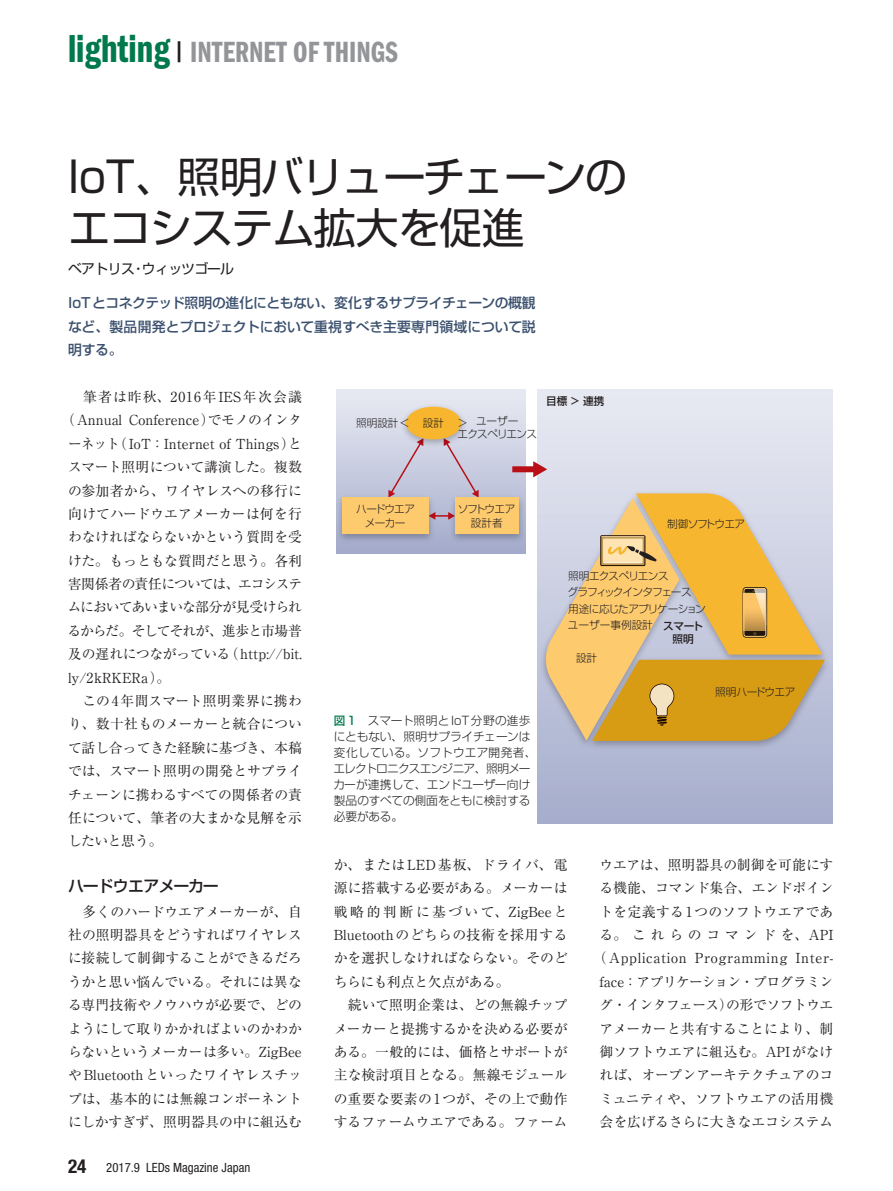
<style>
.page{position:relative;width:893px;height:1191px;background:#fff}
.page>*{position:absolute;margin:0;border:0;box-sizing:border-box;transform-origin:0 0}
.t1{font:42.45px/51px "Shin Go Pr 6 N";letter-spacing:-.04em;color:#231f20}
.t2{font:30.3px "Franklin Gothic Demi Cmpr";color:#939598}
.t3{font:500 15.9px "Shin Go Pr 6 N";letter-spacing:-.075em;color:#231f20}
.t4{font:13.8px/23.4px "Ryumin Pr 6 N";letter-spacing:-.005em;color:#231f20;text-align:justify}
.t5{font:500 13.8px/23.4px "Shin Go Pr 6 N";letter-spacing:-.02em;color:#3b506e;text-align:justify}
.t6{font:13.8px "Ryumin Pr 6 N";letter-spacing:.09em;color:#231f20}
.t7{font:13.8px "Ryumin Pr 6 N";letter-spacing:-.075em;color:#231f20}
.t8{font:13.8px "Ryumin Pr 6 N";letter-spacing:-.07em;color:#231f20}
.t9{font:13.8px "Ryumin Pr 6 N";letter-spacing:-.08em;color:#231f20}
.t10{font:13.8px "Ryumin Pr 6 N";letter-spacing:.035em;color:#231f20}
.t11{font:13.8px "Ryumin Pr 6 N";letter-spacing:-.025em;color:#231f20}
.t12{font:13.8px "Shin Go Pr 6 N";letter-spacing:-.04em;color:#231f20}
.t13{font:condensed 12.75px "Helvetica Neue";color:#231f20}
.t14{font:300 11.7px/15.9px "Shin Go Pr 6 N";letter-spacing:-.015em;color:#231f20}
.t15{font:300 10.65px/13.5px "Shin Go Pr 6 N";letter-spacing:-.055em;color:#231f20}
.t16{font:500 10.65px/13.5px "Shin Go Pr 6 N";letter-spacing:-.005em;color:#231f20;text-align:center}
.s1{font-size:40.35px;color:#00794c}
.s2{font-weight:700;font-size:19.2px}
.s3{font-weight:500;color:#00794c}
</style>
<div class="page">
<svg style="left:336px;top:390px;width:189px;height:163px;background:#cdd1e3"></svg>
<svg style="left:537px;top:390px;width:295px;height:433px;background:#cacfe1"></svg>
<div style="left:512px;top:466px;width:24px;height:6px;background:#b90f17"></div>
<svg style="left:533px;top:461px;width:14px;height:16px"></svg>
<img style="left:336px;top:400px;width:192px;height:147px">
<div style="left:342px;top:497px;width:87px;height:37px;background:#feca6e"></div>
<div style="left:455px;top:497px;width:64px;height:37px;background:#feca6e"></div>
<div style="left:406px;top:407px;width:55px;height:32px;background:#f7b62d;border-radius:50%"></div>
<img style="left:537px;top:487px;width:296px;height:266px">
<svg style="left:544px;top:493px;width:281px;height:248px;background:#dfbb77"></svg>
<div style="left:743px;top:588px;width:23px;height:49px;border:1px solid #fac972;border-radius:2px"></div>
<h2 class="t2" style="left:68px;top:36px;width:331px"><span class="s1">lighting</span> <sup>|</sup> INTERNET OF THINGS</h2>
<h1 class="t1" style="left:68px;top:148px;width:561px">IoT、照明バリューチェーンのエコシステム拡大を促進</h1>
<p class="t12" style="left:68px;top:257px;width:167px">ベアトリス・ウィッツゴール</p>
<p class="t5" style="left:68px;top:290px;width:469px">IoT とコネクテッド照明の進化にともない、変化するサプライチェーンの概観など、製品開発とプロジェクトにおいて重視すべき主要専門領域について説明する。</p>
<p class="t6" style="left:68px;top:386px;width:235px">　筆者は昨秋、2016年IES年次会議</p>
<p class="t4" style="left:61px;top:408px;width:242px">（Annual Conference）でモノのインタ</p>
<p class="t4" style="left:68px;top:431px;width:235px">ーネット（IoT：Internet of Things）と</p>
<p class="t4" style="left:68px;top:454px;width:235px">スマート照明について講演した。複数</p>
<p class="t4" style="left:68px;top:478px;width:235px">の参加者から、ワイヤレスへの移行に</p>
<p class="t4" style="left:68px;top:501px;width:235px">向けてハードウエアメーカーは何を行</p>
<p class="t4" style="left:68px;top:525px;width:235px">わなければならないかという質問を受</p>
<p class="t4" style="left:68px;top:548px;width:236px">けた。もっともな質問だと思う。各利</p>
<p class="t7" style="left:68px;top:573px;width:236px">害関係者の責任については、エコシステ</p>
<p class="t8" style="left:68px;top:596px;width:236px">ムにおいてあいまいな部分が見受けられ</p>
<p class="t9" style="left:68px;top:620px;width:236px">るからだ。そしてそれが、進歩と市場普</p>
<p class="t4" style="left:68px;top:641px;width:235px">及の遅れにつながっている（http://bit.</p>
<p class="t4" style="left:68px;top:665px;width:104px">ly/2kRKERa）。</p>
<p class="t10" style="left:68px;top:690px;width:235px">　この4年間スマート照明業界に携わ</p>
<p class="t4" style="left:68px;top:712px;width:235px">り、数十社ものメーカーと統合につい</p>
<p class="t4" style="left:68px;top:735px;width:235px">て話し合ってきた経験に基づき、本稿</p>
<p class="t4" style="left:68px;top:758px;width:235px">では、スマート照明の開発とサプライ</p>
<p class="t4" style="left:68px;top:782px;width:235px">チェーンに携わるすべての関係者の責</p>
<p class="t11" style="left:68px;top:807px;width:235px">任について、筆者の大まかな見解を示</p>
<p class="t4" style="left:68px;top:828px;width:96px">したいと思う。</p>
<p class="t3" style="left:68px;top:872px;width:152px">ハードウエアメーカー</p>
<p class="t4" style="left:68px;top:899px;width:235px">　多くのハードウエアメーカーが、自社の照明器具をどうすればワイヤレスに接続して制御することができるだろうかと思い悩んでいる。それには異なる専門技術やノウハウが必要で、どのようにして取りかかればよいのかわからないというメーカーは多い。ZigBeeやBluetoothといったワイヤレスチップは、基本的には無線コンポーネントにしかすぎず、照明器具の中に組込む</p>
<p class="t13" style="left:68px;top:1160px;width:184px"><span class="s2">24</span> 2017.9 LEDs Magazine Japan</p>
<p class="t15" style="left:356px;top:415px;width:54px">照明設計&lt;</p>
<p class="t15" style="left:423px;top:415px;width:23px">設計</p>
<p class="t15" style="left:458px;top:413px;width:81px">&gt; ユーザー<br>エクスペリエンス</p>
<p class="t16" style="left:546px;top:394px;width:60px">目標 &gt; 連携</p>
<p class="t15" style="left:356px;top:501px;width:60px;text-align:center">ハードウエアメーカー</p>
<p class="t15" style="left:458px;top:501px;width:59px;text-align:center">ソフトウエア設計者</p>
<p class="t14" style="left:334px;top:711px;width:204px"><span class="s3">図1</span>　スマート照明とIoT分野の進歩にともない、照明サプライチェーンは変化している。ソフトウエア開発者、エレクトロニクスエンジニア、照明メーカーが連携して、エンドユーザー向け製品のすべての側面をともに検討する必要がある。</p>
<p class="t15" style="left:667px;top:516px;width:80px">制御ソフトウエア</p>
<p class="t15" style="left:567px;top:566px;width:140px;line-height:16.5px">照明エクスペリエンス<br>グラフィックインタフェース<br>用途に応じたアプリケーションユーザー事例設計</p>
<p class="t16" style="left:663px;top:618px;width:41px">スマート照明</p>
<p class="t15" style="left:576px;top:650px;width:23px">設計</p>
<p class="t15" style="left:715px;top:684px;width:82px">照明ハードウエア</p>
<p class="t4" style="left:334px;top:852px;width:235px;text-align:left">か、またはLED基板、ドライバ、電源に搭載する必要がある。メーカーは戦略的判断に基づいて、ZigBeeと<br>Bluetoothのどちらの技術を採用するかを選択しなければならない。そのどちらにも利点と欠点がある。<br>　続いて照明企業は、どの無線チップメーカーと提携するかを決める必要がある。一般的には、価格とサポートが主な検討項目となる。無線モジュールの重要な要素の1つが、その上で動作するファームウエアである。ファーム</p>
<p class="t4" style="left:593px;top:852px;width:242px;text-align:center">ウエアは、照明器具の制御を可能にする機能、コマンド集合、エンドポイントを定義する1つのソフトウエアである。これらのコマンドを、API（Application Programming Inter&shy;face：アプリケーション・プログラミング・インタフェース）の形でソフトウエアメーカーと共有することにより、制御ソフトウエアに組込む。APIがなければ、オープンアーキテクチュアのコミュニティや、ソフトウエアの活用機会を広げるさらに大きなエコシステム</p>
</div>
